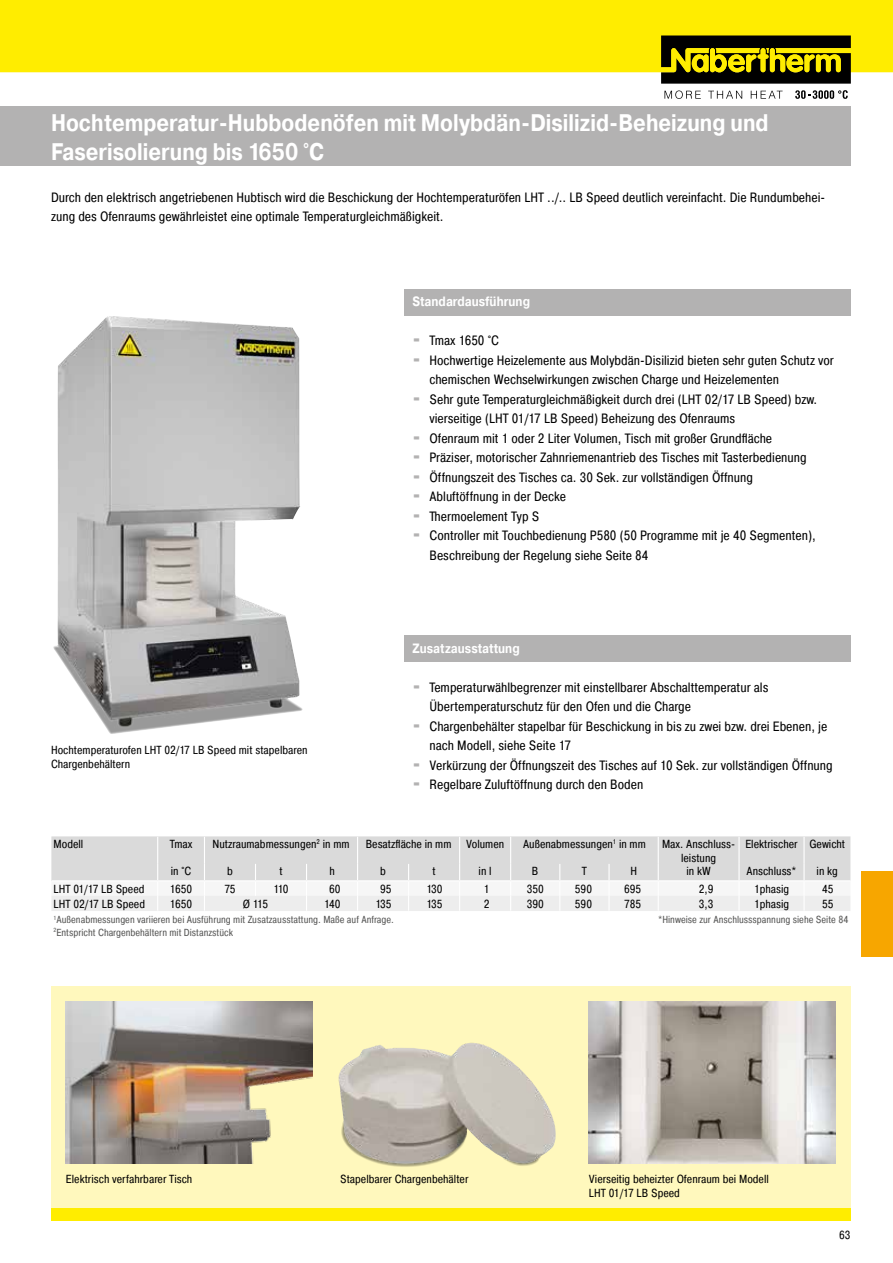
<style>
.page{position:relative;width:893px;height:1263px;background:#fff}
.page>*{position:absolute;margin:0;border:0;box-sizing:border-box;transform-origin:0 0}
.t1{font:700 24px/28.8px "Pragmatica";color:#fff;scale:.85 1}
.t2{font:13.5px/19.5px "Pragmatica Cond";color:#000}
.t3{font:700 13.5px "Pragmatica";color:#fff;scale:.85 1}
.t4{font:11.7px/14.1px "Pragmatica Cond";color:#000}
.t5{font:10.2px "Pragmatica Cond";color:#575756}
.s1{font-family:"Blackoak Std";color:#b3b2b2}
</style>
<div class="page">
<div style="left:51px;top:1208px;width:799px;height:12px;background:#ffed00"></div>
<div style="left:51px;top:986px;width:799px;height:222px;background:#fff8bd"></div>
<div style="left:0;top:106px;width:850px;height:60px;background:#b3b2b2"></div>
<div style="left:861px;top:872px;width:32px;height:85px;background:#f7a600"></div>
<img style="left:53px;top:316px;width:250px;height:418px">
<img style="left:66px;top:1001px;width:247px;height:162px">
<img style="left:338px;top:1043px;width:218px;height:124px">
<img style="left:589px;top:1001px;width:247px;height:162px">
<svg style="left:51px;top:836px;width:799px;height:75px"></svg>
<hr style="left:52px;top:880px;width:106px;height:1px;background:#fff">
<hr style="left:158px;top:880px;width:46px;height:1px;background:#fff">
<hr style="left:204px;top:880px;width:51px;height:1px;background:#fff">
<hr style="left:255px;top:880px;width:52px;height:1px;background:#fff">
<hr style="left:307px;top:880px;width:51px;height:1px;background:#fff">
<hr style="left:358px;top:880px;width:51px;height:1px;background:#fff">
<hr style="left:409px;top:880px;width:51px;height:1px;background:#fff">
<hr style="left:460px;top:880px;width:51px;height:1px;background:#fff">
<hr style="left:511px;top:880px;width:49px;height:1px;background:#fff">
<hr style="left:560px;top:880px;width:49px;height:1px;background:#fff">
<hr style="left:609px;top:880px;width:49px;height:1px;background:#fff">
<hr style="left:658px;top:880px;width:81px;height:1px;background:#fff">
<hr style="left:739px;top:880px;width:65px;height:1px;background:#fff">
<hr style="left:804px;top:880px;width:46px;height:1px;background:#fff">
<div style="left:404px;top:636px;width:446px;height:26px;background:#b3b2b2"></div>
<div style="left:404px;top:289px;width:446px;height:26px;background:#b3b2b2"></div>
<div style="left:1px;top:0;width:892px;height:72px;background:#ffed00"></div>
<svg style="left:664px;top:90px;width:37px;height:9px"></svg>
<svg style="left:708px;top:91px;width:34px;height:8px"></svg>
<svg style="left:751px;top:91px;width:32px;height:8px"></svg>
<svg style="left:795px;top:90px;width:53px;height:9px"></svg>
<svg style="left:661px;top:36px;width:190px;height:48px;background:#514b02"></svg>
<svg style="left:0;top:0;width:1px;height:72px"></svg>
<h1 class="t1" style="left:51px;top:109px;width:846px">Hochtemperatur-Hubbodenöfen mit Molybdän-Disilizid-Beheizung und<br>Faserisolierung bis 1650 °C</h1>
<p class="t2" style="left:51px;top:187px;width:776px">Durch den elektrisch angetriebenen Hubtisch wird die Beschickung der Hochtemperaturöfen LHT ../.. LB Speed deutlich vereinfacht. Die Rundumbehei&shy;zung des Ofenraums gewährleistet eine optimale Temperaturgleichmäßigkeit.</p>
<p class="t4" style="left:51px;top:743px;width:258px">Hochtemperaturofen LHT 02/17 LB Speed mit stapelbaren<br>Chargenbehältern</p>
<p class="t3" style="left:412px;top:293px;width:140px">Standardausführung</p>
<p class="t2" style="left:412px;top:331px;width:88px"><span class="s1">·</span> Tmax 1650 °C</p>
<p class="t2" style="left:412px;top:350px;width:423px"><span class="s1">·</span> Hochwertige Heizelemente aus Molybdän-Disilizid bieten sehr guten Schutz vor</p>
<p class="t2" style="left:429px;top:370px;width:351px">chemischen Wechselwirkungen zwischen Charge und Heizelementen</p>
<p class="t2" style="left:412px;top:389px;width:406px"><span class="s1">·</span> Sehr gute Temperaturgleichmäßigkeit durch drei (LHT 02/17 LB Speed) bzw.</p>
<p class="t2" style="left:429px;top:409px;width:307px">vierseitige (LHT 01/17 LB Speed) Beheizung des Ofenraums</p>
<p class="t2" style="left:412px;top:428px;width:361px"><span class="s1">·</span> Ofenraum mit 1 oder 2 Liter Volumen, Tisch mit großer Grundfläche</p>
<p class="t2" style="left:412px;top:448px;width:396px"><span class="s1">·</span> Präziser, motorischer Zahnriemenantrieb des Tisches mit Tasterbedienung</p>
<p class="t2" style="left:412px;top:467px;width:342px"><span class="s1">·</span> Öffnungszeit des Tisches ca. 30 Sek. zur vollständigen Öffnung</p>
<p class="t2" style="left:412px;top:487px;width:155px"><span class="s1">·</span> Abluftöffnung in der Decke</p>
<p class="t2" style="left:412px;top:506px;width:128px"><span class="s1">·</span> Thermoelement Typ S</p>
<p class="t2" style="left:412px;top:526px;width:405px"><span class="s1">·</span> Controller mit Touchbedienung P580 (50 Programme mit je 40 Segmenten),</p>
<p class="t2" style="left:429px;top:545px;width:220px">Beschreibung der Regelung siehe Seite 84</p>
<p class="t3" style="left:412px;top:639px;width:128px">Zusatzausstattung</p>
<p class="t2" style="left:412px;top:677px;width:358px"><span class="s1">·</span> Temperaturwählbegrenzer mit einstellbarer Abschalttemperatur als</p>
<p class="t2" style="left:429px;top:697px;width:263px">Übertemperaturschutz für den Ofen und die Charge</p>
<p class="t2" style="left:412px;top:716px;width:416px"><span class="s1">·</span> Chargenbehälter stapelbar für Beschickung in bis zu zwei bzw. drei Ebenen, je</p>
<p class="t2" style="left:429px;top:736px;width:143px">nach Modell, siehe Seite 17</p>
<p class="t2" style="left:412px;top:755px;width:422px"><span class="s1">·</span> Verkürzung der Öffnungszeit des Tisches auf 10 Sek. zur vollständigen Öffnung</p>
<p class="t2" style="left:412px;top:775px;width:232px"><span class="s1">·</span> Regelbare Zuluftöffnung durch den Boden</p>
<p class="t4" style="left:54px;top:836px;width:31px">Modell</p>
<p class="t4" style="left:170px;top:836px;width:24px">Tmax</p>
<p class="t4" style="left:212px;top:836px;width:139px">Nutzraumabmessungen<sup>2</sup> in mm</p>
<p class="t4" style="left:366px;top:836px;width:140px">Besatzfläche in mm Volumen</p>
<p class="t4" style="left:523px;top:836px;width:124px">Außenabmessungen<sup>1</sup> in mm</p>
<p class="t4" style="left:662px;top:836px;width:75px;text-align:center">Max. Anschluss&shy;leistung</p>
<p class="t4" style="left:745px;top:836px;width:101px">Elektrischer Gewicht</p>
<p class="t4" style="left:171px;top:864px;width:22px">in °C</p>
<p class="t4" style="left:227px;top:864px;width:7px">b</p>
<p class="t4" style="left:279px;top:864px;width:5px">t</p>
<p class="t4" style="left:329px;top:864px;width:7px">h</p>
<p class="t4" style="left:380px;top:864px;width:7px">b</p>
<p class="t4" style="left:432px;top:864px;width:5px">t</p>
<p class="t4" style="left:479px;top:864px;width:15px">in l</p>
<p class="t4" style="left:532px;top:864px;width:8px">B</p>
<p class="t4" style="left:582px;top:864px;width:7px">T</p>
<p class="t4" style="left:630px;top:864px;width:8px">H</p>
<p class="t4" style="left:686px;top:864px;width:26px">in kW</p>
<p class="t4" style="left:746px;top:864px;width:51px">Anschluss*</p>
<p class="t4" style="left:817px;top:864px;width:23px">in kg</p>
<p class="t4" style="left:54px;top:882px;width:93px">LHT 01/17 LB Speed</p>
<p class="t4" style="left:170px;top:882px;width:24px">1650</p>
<p class="t4" style="left:224px;top:882px;width:13px">75</p>
<p class="t4" style="left:273px;top:882px;width:17px">110</p>
<p class="t4" style="left:329px;top:882px;width:13px">60</p>
<p class="t4" style="left:380px;top:882px;width:13px">95</p>
<p class="t4" style="left:426px;top:882px;width:18px">130</p>
<p class="t4" style="left:484px;top:882px;width:7px">1</p>
<p class="t4" style="left:527px;top:882px;width:19px">350</p>
<p class="t4" style="left:575px;top:882px;width:19px">590</p>
<p class="t4" style="left:624px;top:882px;width:19px">695</p>
<p class="t4" style="left:699px;top:882px;width:16px">2,9</p>
<p class="t4" style="left:754px;top:882px;width:37px">1phasig</p>
<p class="t4" style="left:822px;top:882px;width:13px">45</p>
<p class="t4" style="left:54px;top:897px;width:93px">LHT 02/17 LB Speed</p>
<p class="t4" style="left:170px;top:897px;width:24px">1650</p>
<p class="t4" style="left:243px;top:897px;width:27px">Ø 115</p>
<p class="t4" style="left:324px;top:897px;width:18px">140</p>
<p class="t4" style="left:375px;top:897px;width:18px">135</p>
<p class="t4" style="left:426px;top:897px;width:18px">135</p>
<p class="t4" style="left:484px;top:897px;width:7px">2</p>
<p class="t4" style="left:527px;top:897px;width:19px">390</p>
<p class="t4" style="left:575px;top:897px;width:19px">590</p>
<p class="t4" style="left:624px;top:897px;width:19px">785</p>
<p class="t4" style="left:699px;top:897px;width:16px">3,3</p>
<p class="t4" style="left:754px;top:897px;width:37px">1phasig</p>
<p class="t4" style="left:822px;top:897px;width:13px">55</p>
<p class="t5" style="left:54px;top:913px;width:342px"><sup>1</sup>Außenabmessungen variieren bei Ausführung mit Zusatzausstattung. Maße auf Anfrage.</p>
<p class="t5" style="left:658px;top:913px;width:192px">*Hinweise zur Anschlussspannung siehe Seite 84</p>
<p class="t5" style="left:54px;top:926px;width:181px"><sup>2</sup>Entspricht Chargenbehältern mit Distanzstück</p>
<p class="t4" style="left:66px;top:1172px;width:128px">Elektrisch verfahrbarer Tisch</p>
<p class="t4" style="left:340px;top:1172px;width:130px">Stapelbarer Chargenbehälter</p>
<p class="t4" style="left:589px;top:1172px;width:181px">Vierseitig beheizter Ofenraum bei Modell<br>LHT 01/17 LB Speed</p>
<p class="t4" style="left:839px;top:1228px;width:13px">63</p>
</div>
